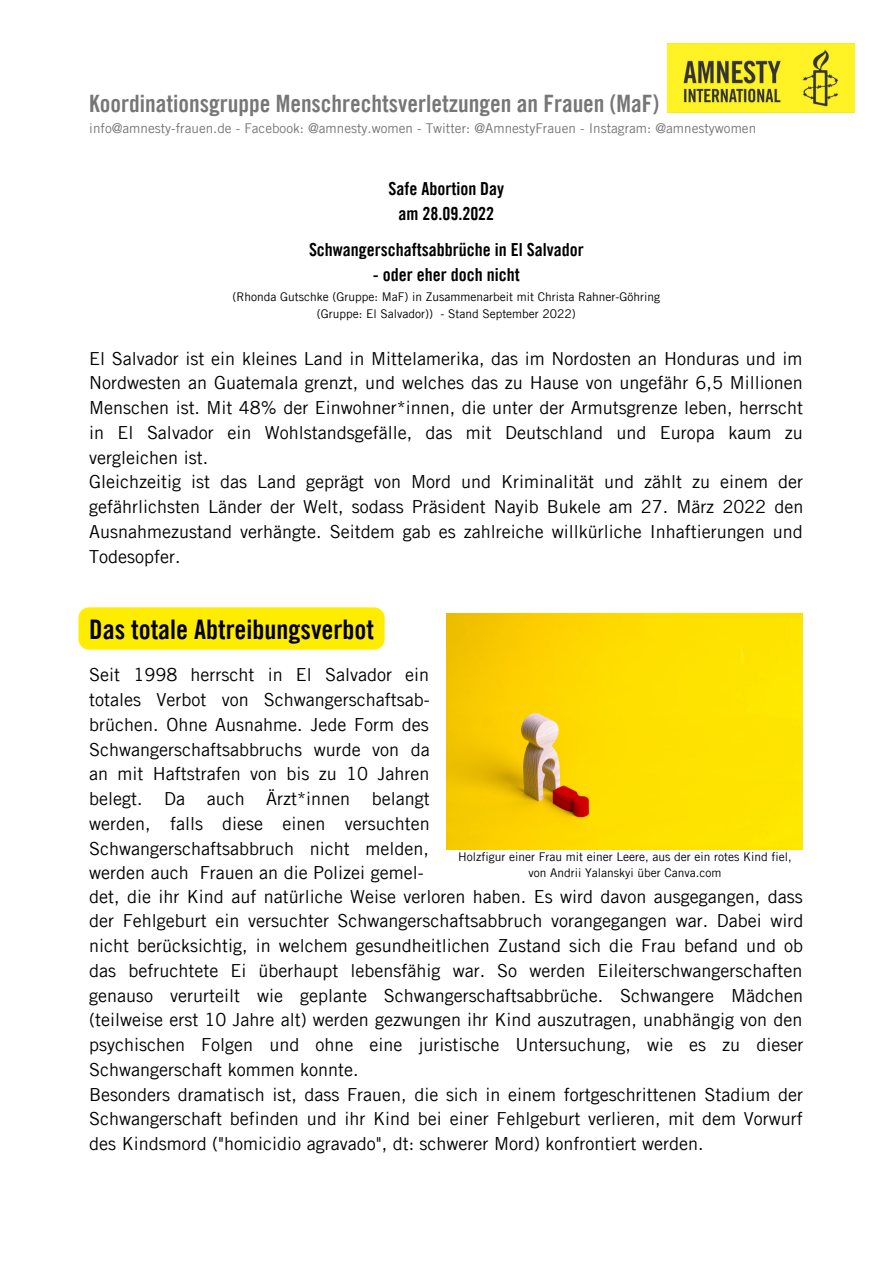
<style>
.page{position:relative;width:893px;height:1264px;background:#fff}
.page>*{position:absolute;margin:0;border:0;box-sizing:border-box;transform-origin:0 0}
.t1{font:27px "Amnesty Trade Gothic Bd Cn 20";color:#000}
.t2{font:24px "Amnesty Trade Gothic Bd Cn 20";color:#767676}
.t3{font:18px/24.6px "Amnesty Trade Gothic";color:#000}
.t4{font:18px/25px "Amnesty Trade Gothic Bd Cn 20";color:#000;text-align:center}
.t5{font:13.5px "Amnesty Trade Gothic";color:#767676}
.t6{font:12px/16.8px "Amnesty Trade Gothic";color:#000;text-align:center}
</style>
<div class="page">
<img style="left:446px;top:613px;width:356px;height:236px">
<img style="left:667px;top:43px;width:187px;height:70px">
<div style="left:78px;top:607px;width:306px;height:42px;background:#ffed00"></div>
<h2 class="t2" style="left:89px;top:88px;width:571px">Koordinationsgruppe Menschrechtsverletzungen an Frauen (MaF)</h2>
<p class="t5" style="left:89px;top:120px;width:668px">info@amnesty-frauen.de - Facebook: @amnesty.women - Twitter: @AmnestyFrauen - Instagram: @amnestywomen</p>
<p class="t4" style="left:388px;top:176px;width:117px">Safe Abortion Day am 28.09.2022</p>
<p class="t4" style="left:309px;top:236px;width:276px">Schwangerschaftsabbrüche in El Salvador</p>
<p class="t4" style="left:373px;top:261px;width:148px">- oder eher doch nicht</p>
<p class="t6" style="left:232px;top:288px;width:429px">(Rhonda Gutschke (Gruppe: MaF) in Zusammenarbeit mit Christa Rahner-Göhring (Gruppe: El Salvador)) - Stand September 2022)</p>
<p class="t3" style="left:89px;top:345px;width:715px">El Salvador ist ein kleines Land in Mittelamerika, das im Nordosten an Honduras und im Nordwesten an Guatemala grenzt, und welches das zu Hause von ungefähr 6,5 Millionen Menschen ist. Mit 48% der Einwohner*innen, die unter der Armutsgrenze leben, herrscht in El Salvador ein Wohlstandsgefälle, das mit Deutschland und Europa kaum zu vergleichen ist.<br>Gleichzeitig ist das Land geprägt von Mord und Kriminalität und zählt zu einem der gefährlichsten Länder der Welt, sodass Präsident Nayib Bukele am 27. März 2022 den Ausnahmezustand verhängte. Seitdem gab es zahlreiche willkürliche Inhaftierungen und Todesopfer.</p>
<h1 class="t1" style="left:89px;top:612px;width:286px">Das totale Abtreibungsverbot</h1>
<p class="t3" style="left:89px;top:662px;width:715px">Seit 1998 herrscht in El Salvador ein<br>totales Verbot von Schwangerschaftsab-<br>brüchen. Ohne Ausnahme. Jede Form des<br>Schwangerschaftsabbruchs wurde von da<br>an mit Haftstrafen von bis zu 10 Jahren<br>belegt. Da auch Ärzt*innen belangt<br>werden, falls diese einen versuchten<br>Schwangerschaftsabbruch nicht melden,<br>werden auch Frauen an die Polizei gemel-<br>det, die ihr Kind auf natürliche Weise verloren haben. Es wird davon ausgegangen, dass der Fehlgeburt ein versuchter Schwangerschaftsabbruch vorangegangen war. Dabei wird nicht berücksichtig, in welchem gesundheitlichen Zustand sich die Frau befand und ob das befruchtete Ei überhaupt lebensfähig war. So werden Eileiterschwangerschaften genauso verurteilt wie geplante Schwangerschaftsabbrüche. Schwangere Mädchen (teilweise erst 10 Jahre alt) werden gezwungen ihr Kind auszutragen, unabhängig von den psychischen Folgen und ohne eine juristische Untersuchung, wie es zu dieser Schwangerschaft kommen konnte.<br>Besonders dramatisch ist, dass Frauen, die sich in einem fortgeschrittenen Stadium der Schwangerschaft befinden und ihr Kind bei einer Fehlgeburt verlieren, mit dem Vorwurf des Kindsmord ("homicidio agravado", dt: schwerer Mord) konfrontiert werden.</p>
<p class="t6" style="left:458px;top:848px;width:335px;line-height:16px">Holzfigur einer Frau mit einer Leere, aus der ein rotes Kind fiel, von Andrii Yalanskyi über Canva.com</p>
</div>
